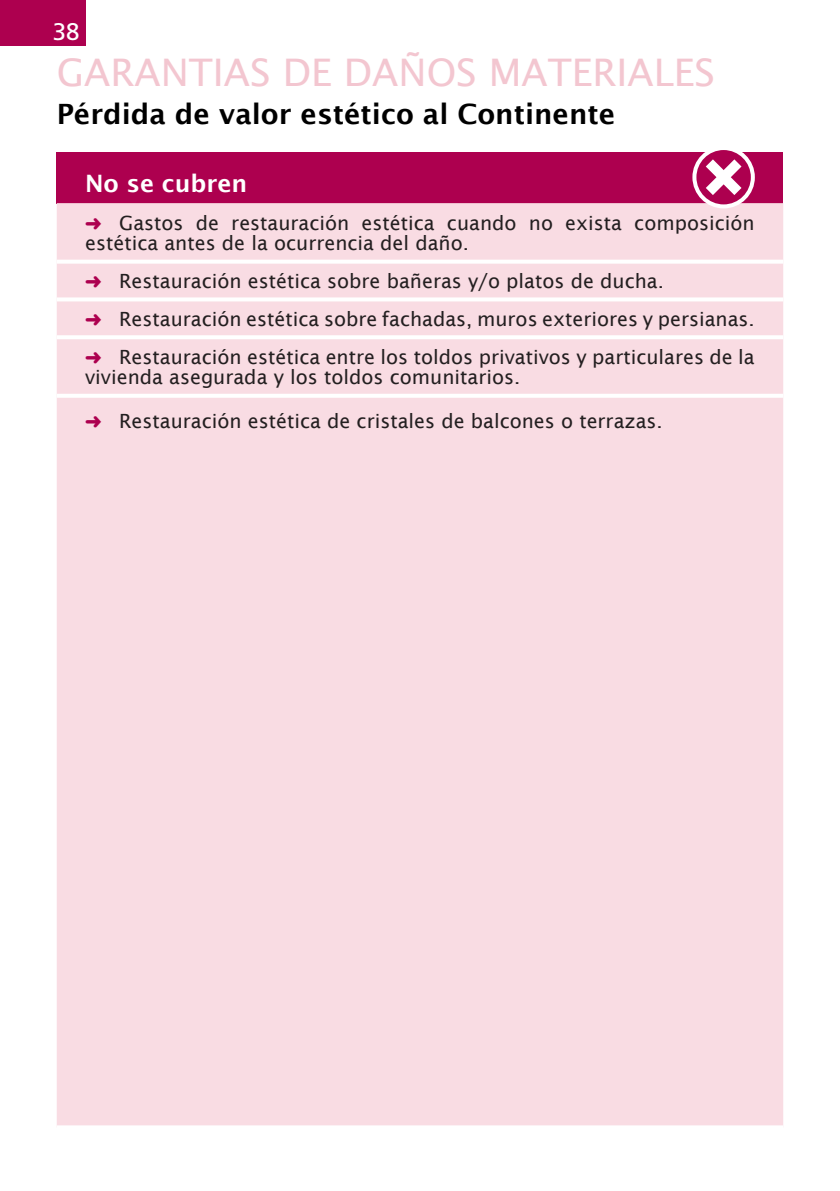
<style>
.page{position:relative;width:840px;height:1191px;background:#fff}
.page>*{position:absolute;margin:0;border:0;box-sizing:border-box;transform-origin:0 0}
.t1{font:38px "Lucida Sans";color:#f3c6d0}
.t2{font:600 28px "Lucida Sans";color:#000}
.t3{font:600 24px "Lucida Sans";color:#fff}
.t4{font:24px "Frutiger LT Std";color:#fff}
.t5{font:19.6px/37.8px "Lucida Sans";color:#231f20}
.s1{color:#ad004f}
</style>
<div class="page">
<div style="left:0;top:0;width:85px;height:45px;background:#ad004f"></div>
<div style="left:57px;top:152px;width:725px;height:51px;background:#ad004f"></div>
<div style="left:57px;top:203px;width:725px;height:922px;background:#f9dce3"></div>
<hr style="left:57px;top:260px;width:725px;height:4px;background:#fff">
<svg style="left:57px;top:297px;width:725px;height:4px"></svg>
<hr style="left:57px;top:335px;width:725px;height:4px;background:#fff">
<hr style="left:57px;top:394px;width:725px;height:4px;background:#fff">
<svg style="left:57px;top:1125px;width:725px;height:1px"></svg>
<svg style="left:694px;top:148px;width:58px;height:58px"></svg>
<div style="left:692px;top:146px;width:62px;height:62px;border:4px solid #fff;border-radius:50%"></div>
<svg style="left:705px;top:159px;width:36px;height:36px"></svg>
<p class="t4" style="left:53px;top:17px;width:28px">38</p>
<h1 class="t1" style="left:57px;top:51px;width:659px">GARANTIAS DE DAÑOS MATERIALES</h1>
<h2 class="t2" style="left:57px;top:98px;width:559px">Pérdida de valor estético al Continente</h2>
<p class="t3" style="left:85px;top:169px;width:163px">No se cubren</p>
<p class="t5" style="left:85px;top:212px;width:670px;line-height:20.6px"><span class="s1">➜</span> Gastos de restauración estética cuando no exista composición estética antes de la ocurrencia del daño.</p>
<p class="t5" style="left:85px;top:262px;width:670px"><span class="s1">➜</span> Restauración estética sobre bañeras y/o platos de ducha.<br><span class="s1">➜</span> Restauración estética sobre fachadas, muros exteriores y persianas. <span class="s1">➜</span> Restauración estética entre los toldos privativos y particulares de la</p>
<p class="t5" style="left:85px;top:358px;width:436px">vivienda asegurada y los toldos comunitarios.</p>
<p class="t5" style="left:85px;top:402px;width:578px"><span class="s1">➜</span> Restauración estética de cristales de balcones o terrazas.</p>
</div>
